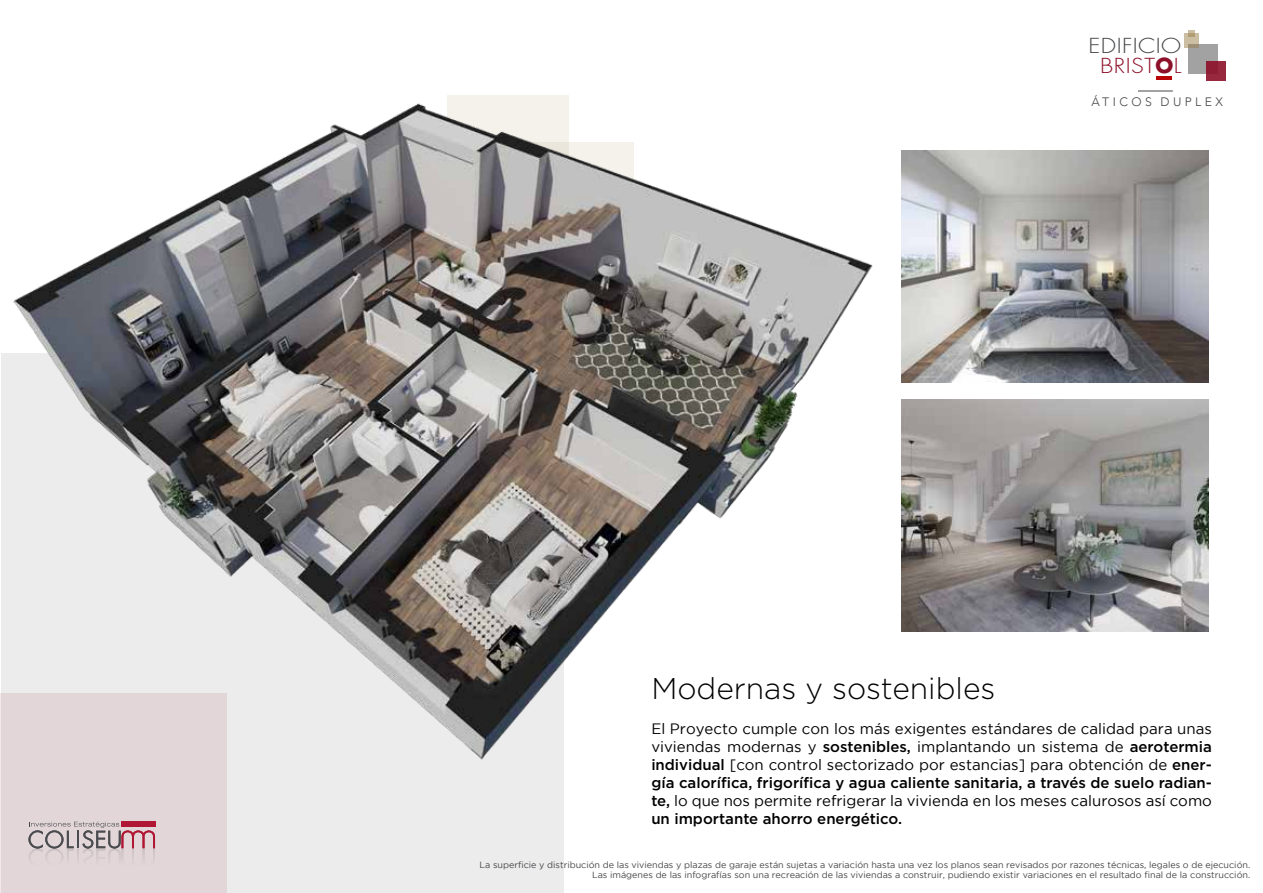
<style>
.page{position:relative;width:1263px;height:893px;background:#fff}
.page>*{position:absolute;margin:0;border:0;box-sizing:border-box;transform-origin:0 0}
.t1{font:300 30px "Gotham";color:#000}
.t2{font:300 20.1px/20.1px "Futura Std";letter-spacing:.02em;color:#454648;text-align:center;scale:1.17 1}
.t3{font:15px/18px "Gotham";color:#000;text-align:justify}
.t4{font:300 12.3px "Avenir";letter-spacing:.28em;color:#454648}
.t5{font:9px/10.8px "Gotham";color:#454648;text-align:right}
.s1{color:#8d1029}
.s2{font-weight:700;color:#8d1029}
.s3{font-weight:500}
</style>
<div class="page">
<div style="left:2px;top:353px;width:562px;height:540px;background:#ececed"></div>
<div style="left:0;top:694px;width:226px;height:199px;background:#e2d6d9"></div>
<img style="left:6px;top:95px;width:867px;height:672px">
<hr style="left:1156px;top:76px;width:16px;height:3px;background:#ba0505">
<div style="left:1188px;top:44px;width:30px;height:29px;background:#a2a2a3"></div>
<svg style="left:1185px;top:33px;width:14px;height:14px"></svg>
<svg style="left:1188px;top:31px;width:6px;height:6px"></svg>
<div style="left:1206px;top:62px;width:19px;height:19px;background:#98283e"></div>
<img style="left:901px;top:400px;width:308px;height:231px">
<img style="left:901px;top:151px;width:308px;height:232px">
<div style="left:121px;top:822px;width:35px;height:5px;background:#b01734"></div>
<svg style="left:28px;top:821px;width:127px;height:37px"></svg>
<hr style="left:1138px;top:91px;width:35px;height:1px;background:#454648">
<h2 class="t2" style="left:1089px;top:36px;width:81px">EDIFICIO<br><span class="s1">BRIST</span><span class="s2">O</span><span class="s1">L</span></h2>
<p class="t4" style="left:1091px;top:95px;width:133px">ÁTICOS DUPLEX</p>
<h1 class="t1" style="left:651px;top:670px;width:346px">Modernas y sostenibles</h1>
<p class="t3" style="left:651px;top:720px;width:562px">El Proyecto cumple con los más exigentes estándares de calidad para unas viviendas modernas y <span class="s3">sostenibles,</span> implantando un sistema de <span class="s3">aerotermia individual</span> [con control sectorizado por estancias] para obtención de <span class="s3">ener&shy;gía calorífica, frigorífica y agua caliente sanitaria, a través de suelo radian&shy;te,</span> lo que nos permite refrigerar la vivienda en los meses calurosos así como <span class="s3">un importante ahorro energético.</span></p>
<p class="t5" style="left:480px;top:859px;width:772px">La superficie y distribución de las viviendas y plazas de garaje están sujetas a variación hasta una vez los planos sean revisados por razones técnicas, legales o de ejecución.<br>Las imágenes de las infografías son una recreación de las viviendas a construir, pudiendo existir variaciones en el resultado final de la construcción.</p>
</div>
